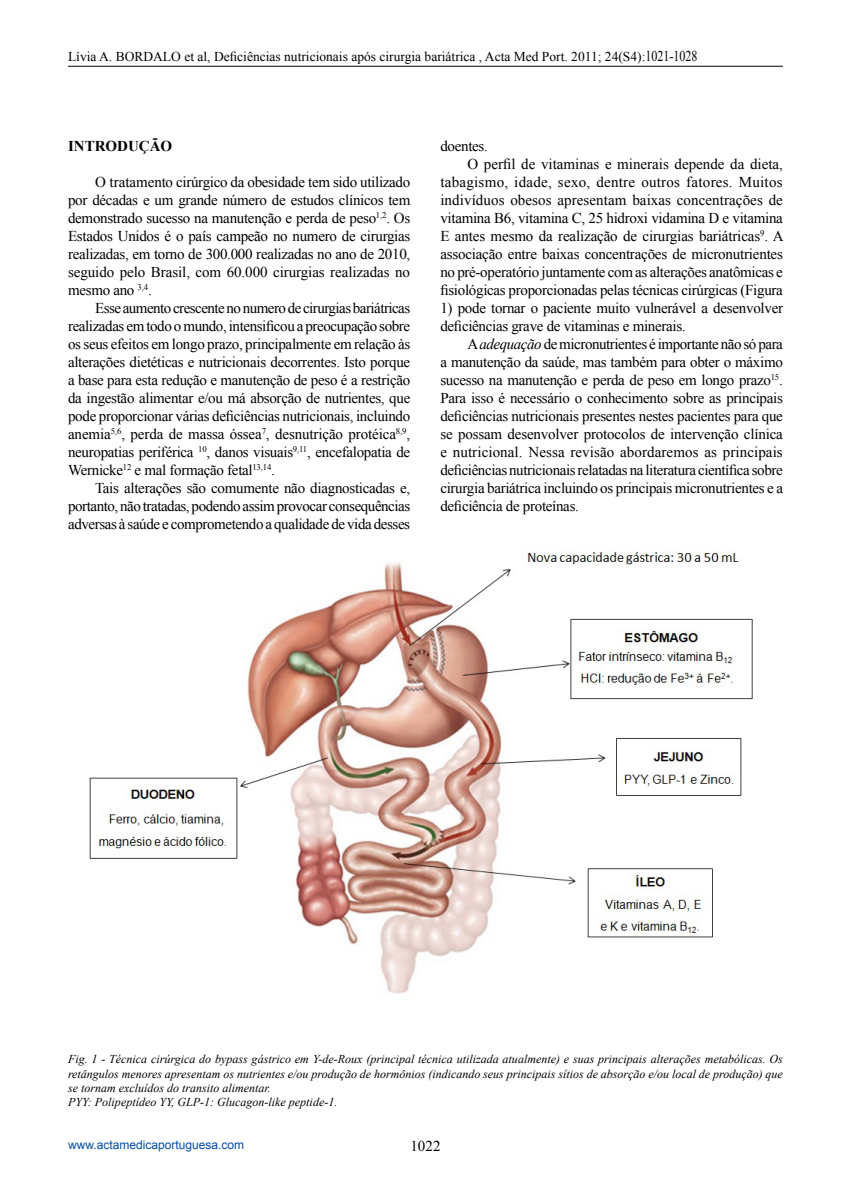
<style>
.page{position:relative;width:851px;height:1191px;background:#fff}
.page>*{position:absolute;margin:0;border:0;box-sizing:border-box;transform-origin:0 0}
.t1{font:15px/18px "Times New Roman";letter-spacing:-.02em;color:#000;text-align:justify}
.t2{font:15px "Times New Roman";letter-spacing:.015em;color:#000}
.t3{font:15px "Times New Roman";letter-spacing:.005em;color:#000}
.t4{font:15px "Times New Roman";color:#000}
.t5{font:700 15px "Times New Roman";color:#000}
.t6{font:13.5px "Times New Roman";color:#000}
.t7{font:italic 12px/14.4px "Times New Roman";color:#000}
.t8{font:12px "Arial";color:#034ea2}
.s1{font-size:15px}
.s2{font-style:italic}
</style>
<div class="page">
<hr style="left:68px;top:66px;width:714px;height:1px;background:#000">
<img style="left:89px;top:546px;width:664px;height:448px">
<p class="t6" style="left:68px;top:48px;width:630px">Lívia A. BORDALO et al, Deficiências nutricionais após cirurgia bariátrica , Acta Med Port. 2011; 24(S4):<span class="s1">1021-1028</span></p>
<p class="t5" style="left:68px;top:135px;width:106px">INTRODUÇÃO</p>
<p class="t1" style="left:68px;top:172px;width:344px;text-indent:27px">O tratamento cirúrgico da obesidade tem sido utilizado por décadas e um grande número de estudos clínicos tem demonstrado sucesso na manutenção e perda de peso<sup>1,2</sup>. Os Estados Unidos é o país campeão no numero de cirurgias realizadas, em torno de 300.000 realizadas no ano de 2010, seguido pelo Brasil, com 60.000 cirurgias realizadas no mesmo ano <sup>3,4</sup>.</p>
<p class="t1" style="left:68px;top:298px;width:344px;text-indent:27px">Esse aumento crescente no numero de cirurgias bariátricas realizadas em todo o mundo, intensificou a preocupação sobre os seus efeitos em longo prazo, principalmente em relação às alterações dietéticas e nutricionais decorrentes. Isto porque a base para esta redução e manutenção de peso é a restrição da ingestão alimentar e/ou má absorção de nutrientes, que pode proporcionar várias deficiências nutricionais, incluindo anemia<sup>5,6</sup>, perda de massa óssea<sup>7</sup>, desnutrição protéica<sup>8,9</sup>, neuropatias periférica <sup>10</sup>, danos visuais<sup>9,11</sup>, encefalopatia de Wernicke<sup>12</sup> e mal formação fetal<sup>13,14</sup>.</p>
<p class="t1" style="left:68px;top:478px;width:343px;text-indent:27px">Tais alterações são comumente não diagnosticadas e, portanto, não tratadas, podendo assim provocar consequências adversas à saúde e comprometendo a qualidade de vida desses</p>
<p class="t1" style="left:440px;top:136px;width:49px">doentes.</p>
<p class="t4" style="left:467px;top:154px;width:317px">O perfil de vitaminas e minerais depende da dieta,</p>
<p class="t2" style="left:440px;top:172px;width:344px">tabagismo, idade, sexo, dentre outros fatores. Muitos</p>
<p class="t3" style="left:440px;top:190px;width:344px">indivíduos obesos apresentam baixas concentrações de</p>
<p class="t1" style="left:440px;top:208px;width:344px">vitamina B6, vitamina C, 25 hidroxi vidamina D e vitamina</p>
<p class="t1" style="left:440px;top:226px;width:345px">E antes mesmo da realização de cirurgias bariátricas<sup>9</sup>. A</p>
<p class="t1" style="left:440px;top:244px;width:344px">associação entre baixas concentrações de micronutrientes</p>
<p class="t1" style="left:440px;top:262px;width:344px">no pré-operatório juntamente com as alterações anatômicas e</p>
<p class="t1" style="left:440px;top:280px;width:344px">fisiológicas proporcionadas pelas técnicas cirúrgicas (Figura</p>
<p class="t1" style="left:440px;top:298px;width:344px">1) pode tornar o paciente muito vulnerável a desenvolver deficiências grave de vitaminas e minerais.</p>
<p class="t1" style="left:440px;top:334px;width:344px;text-indent:27px">A <span class="s2">adequação</span> de micronutrientes é importante não só para a manutenção da saúde, mas também para obter o máximo sucesso na manutenção e perda de peso em longo prazo<sup>15</sup>.<br>Para isso é necessário o conhecimento sobre as principais deficiências nutricionais presentes nestes pacientes para que se possam desenvolver protocolos de intervenção clínica e nutricional. Nessa revisão abordaremos as principais deficiências nutricionais relatadas na literatura científica sobre cirurgia bariátrica incluindo os principais micronutrientes e a deficiência de proteínas.</p>
<p class="t7" style="left:68px;top:1051px;width:716px">Fig. 1 - Técnica cirúrgica do bypass gástrico em Y-de-Roux (principal técnica utilizada atualmente) e suas principais alterações metabólicas. Os retângulos menores apresentam os nutrientes e/ou produção de hormônios (indicando seus principais sítios de absorção e/ou local de produção) que se tornam excluídos do transito alimentar.<br>PYY: Polipeptídeo YY, GLP-1: Glucagon-like peptide-1.</p>
<p class="t8" style="left:68px;top:1136px;width:178px">www.actamedicaportuguesa.com</p>
<p class="t1" style="left:410px;top:1137px;width:31px">1022</p>
</div>
